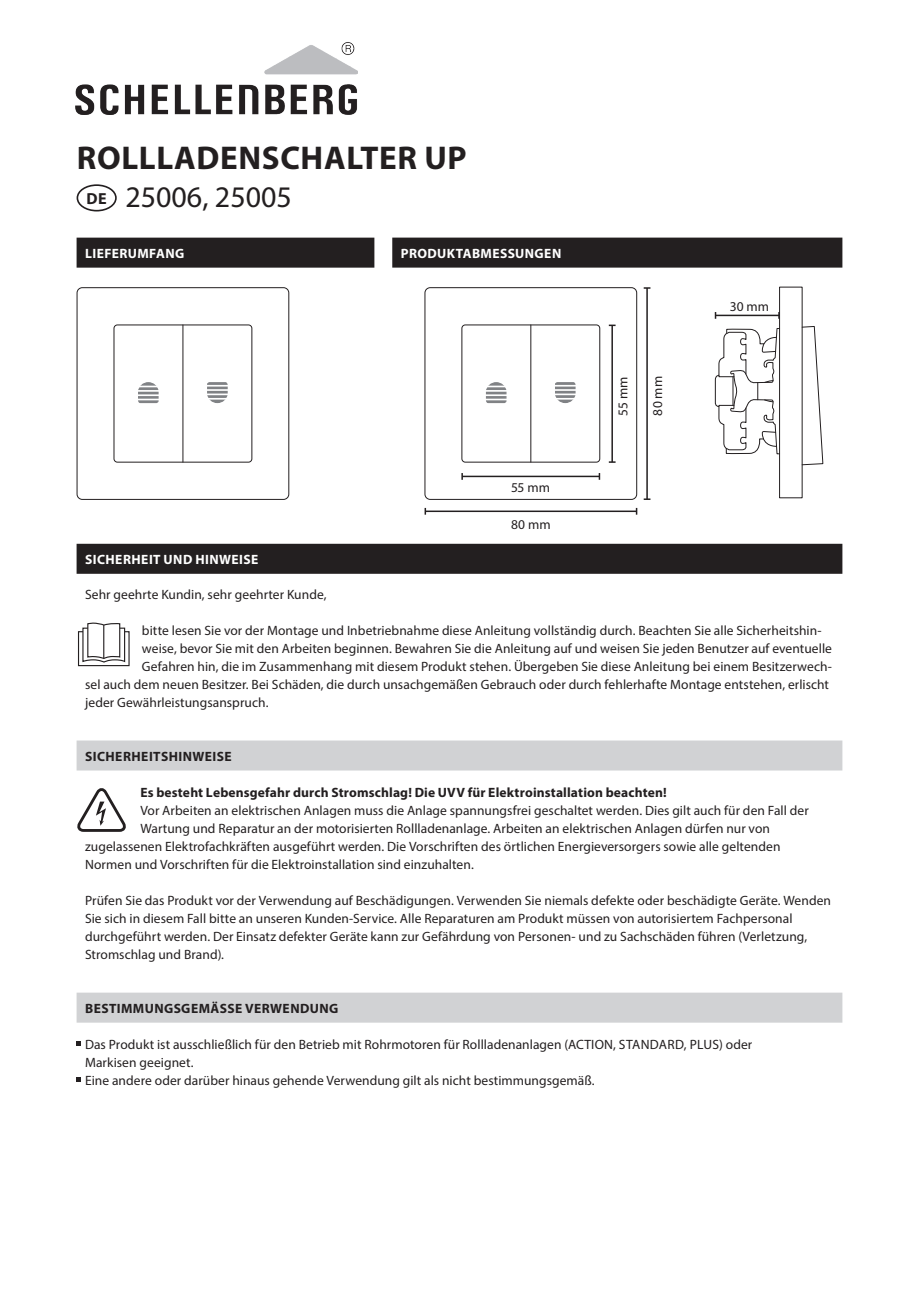
<style>
.page{position:relative;width:919px;height:1289px;background:#fff}
.page>*{position:absolute;margin:0;border:0;box-sizing:border-box;transform-origin:0 0}
.t1{font:700 33px "Myriad Pro";letter-spacing:.02em;color:#231f20}
.t2{font:30px "Myriad Pro";color:#231f20}
.t3{font:700 16.05px "Myriad Pro";color:#231f20}
.t4{font:13.5px/18px "Myriad Pro";letter-spacing:.005em;color:#231f20}
.t5{font:700 13.5px "Myriad Pro";letter-spacing:.015em;color:#231f20}
.t6{font:700 13.5px "Myriad Pro";letter-spacing:.03em;color:#fff}
</style>
<div class="page">
<div style="left:77px;top:238px;width:297px;height:30px;background:#231f20"></div>
<div style="left:77px;top:544px;width:765px;height:30px;background:#231f20"></div>
<div style="left:77px;top:740px;width:765px;height:30px;background:#d1d2d4"></div>
<div style="left:77px;top:992px;width:765px;height:30px;background:#d1d2d4"></div>
<svg style="left:77px;top:1041px;width:4px;height:4px"></svg>
<svg style="left:77px;top:1077px;width:4px;height:4px"></svg>
<div style="left:77px;top:287px;width:212px;height:213px;border:1px solid #231f20;border-radius:5px"></div>
<div style="left:113px;top:324px;width:139px;height:138px;border:1px solid #231f20;border-radius:3px"></div>
<hr style="left:182px;top:325px;width:1px;height:137px;background:#231f20">
<svg style="left:207px;top:382px;width:21px;height:22px"></svg>
<hr style="left:202px;top:385px;width:31px;height:1px;background:#fff">
<hr style="left:202px;top:389px;width:31px;height:2px;background:#fff">
<hr style="left:203px;top:393px;width:31px;height:2px;background:#fff">
<hr style="left:203px;top:398px;width:31px;height:1px;background:#fff">
<svg style="left:138px;top:382px;width:21px;height:22px"></svg>
<hr style="left:132px;top:398px;width:31px;height:2px;background:#fff">
<hr style="left:132px;top:394px;width:31px;height:2px;background:#fff">
<hr style="left:132px;top:390px;width:31px;height:2px;background:#fff">
<hr style="left:132px;top:385px;width:31px;height:2px;background:#fff">
<div style="left:424px;top:287px;width:213px;height:213px;border:1px solid #231f20;border-radius:5px"></div>
<div style="left:461px;top:324px;width:139px;height:138px;border:1px solid #231f20;border-radius:3px"></div>
<hr style="left:530px;top:325px;width:1px;height:137px;background:#231f20">
<svg style="left:555px;top:382px;width:21px;height:21px"></svg>
<hr style="left:550px;top:385px;width:31px;height:1px;background:#fff">
<hr style="left:550px;top:389px;width:31px;height:2px;background:#fff">
<hr style="left:550px;top:393px;width:31px;height:2px;background:#fff">
<hr style="left:550px;top:398px;width:31px;height:1px;background:#fff">
<svg style="left:486px;top:382px;width:21px;height:22px"></svg>
<hr style="left:480px;top:398px;width:31px;height:2px;background:#fff">
<hr style="left:480px;top:394px;width:31px;height:2px;background:#fff">
<hr style="left:480px;top:390px;width:30px;height:2px;background:#fff">
<hr style="left:480px;top:385px;width:30px;height:2px;background:#fff">
<div style="left:78px;top:631px;width:52px;height:35px;border:1px solid #231f20"></div>
<svg style="left:82px;top:622px;width:44px;height:41px"></svg>
<hr style="left:103px;top:625px;width:1px;height:33px;background:#231f20">
<svg style="left:77px;top:788px;width:49px;height:43px"></svg>
<div style="left:77px;top:184px;width:40px;height:27px;border:2px solid #231f20;border-radius:50%"></div>
<img style="left:76px;top:42px;width:281px;height:73px">
<div style="left:392px;top:237px;width:450px;height:30px;background:#231f20"></div>
<hr style="left:425px;top:510px;width:211px;height:2px;background:#231f20">
<hr style="left:646px;top:288px;width:1px;height:211px;background:#231f20">
<svg style="left:643px;top:498px;width:7px;height:2px"></svg>
<svg style="left:643px;top:287px;width:7px;height:2px"></svg>
<svg style="left:714px;top:286px;width:109px;height:212px"></svg>
<hr style="left:462px;top:475px;width:137px;height:2px;background:#231f20">
<svg style="left:461px;top:473px;width:2px;height:7px"></svg>
<svg style="left:598px;top:473px;width:2px;height:7px"></svg>
<hr style="left:611px;top:325px;width:2px;height:137px;background:#231f20">
<svg style="left:608px;top:461px;width:7px;height:2px"></svg>
<svg style="left:608px;top:324px;width:7px;height:2px"></svg>
<h1 class="t1" style="left:77px;top:137px;width:391px">ROLLLADENSCHALTER UP</h1>
<h2 class="t2" style="left:125px;top:178px;width:168px">25006, 25005</h2>
<p class="t3" style="left:87px;top:188px;width:22px">DE</p>
<p class="t6" style="left:85px;top:244px;width:101px">LIEFERUMFANG</p>
<p class="t6" style="left:401px;top:244px;width:162px">PRODUKTABMESSUNGEN</p>
<p class="t4" style="left:511px;top:478px;width:40px">55 mm</p>
<p class="t4" style="left:511px;top:515px;width:41px">80 mm</p>
<p class="t4" style="left:613px;top:415px;width:40px;rotate:-90deg">55 mm</p>
<p class="t4" style="left:648px;top:415px;width:41px;rotate:-90deg">80 mm</p>
<p class="t4" style="left:729px;top:297px;width:41px">30 mm</p>
<p class="t6" style="left:85px;top:550px;width:174px">SICHERHEIT UND HINWEISE</p>
<p class="t4" style="left:85px;top:585px;width:243px">Sehr geehrte Kundin, sehr geehrter Kunde,</p>
<p class="t4" style="left:142px;top:621px;width:681px">bitte lesen Sie vor der Montage und Inbetriebnahme diese Anleitung vollständig durch. Beachten Sie alle Sicherheitshin-</p>
<p class="t4" style="left:142px;top:639px;width:691px">weise, bevor Sie mit den Arbeiten beginnen. Bewahren Sie die Anleitung auf und weisen Sie jeden Benutzer auf eventuelle</p>
<p class="t4" style="left:142px;top:657px;width:691px">Gefahren hin, die im Zusammenhang mit diesem Produkt stehen. Übergeben Sie diese Anleitung bei einem Besitzerwech-</p>
<p class="t4" style="left:85px;top:675px;width:745px">sel auch dem neuen Besitzer. Bei Schäden, die durch unsachgemäßen Gebrauch oder durch fehlerhafte Montage entstehen, erlischt</p>
<p class="t4" style="left:85px;top:693px;width:185px">jeder Gewährleistungsanspruch.</p>
<p class="t5" style="left:85px;top:747px;width:148px">SICHERHEITSHINWEISE</p>
<p class="t5" style="left:140px;top:783px;width:528px">Es besteht Lebensgefahr durch Stromschlag! Die UVV für Elektroinstallation beachten!</p>
<p class="t4" style="left:140px;top:801px;width:669px">Vor Arbeiten an elektrischen Anlagen muss die Anlage spannungsfrei geschaltet werden. Dies gilt auch für den Fall der</p>
<p class="t4" style="left:140px;top:819px;width:631px">Wartung und Reparatur an der motorisierten Rollladenanlage. Arbeiten an elektrischen Anlagen dürfen nur von</p>
<p class="t4" style="left:85px;top:837px;width:697px">zugelassenen Elektrofachkräften ausgeführt werden. Die Vorschriften des örtlichen Energieversorgers sowie alle geltenden</p>
<p class="t4" style="left:85px;top:855px;width:390px">Normen und Vorschriften für die Elektroinstallation sind einzuhalten.</p>
<p class="t4" style="left:85px;top:891px;width:747px">Prüfen Sie das Produkt vor der Verwendung auf Beschädigungen. Verwenden Sie niemals defekte oder beschädigte Geräte. Wenden Sie sich in diesem Fall bitte an unseren Kunden-Service. Alle Reparaturen am Produkt müssen von autorisiertem Fachpersonal durchgeführt werden. Der Einsatz defekter Geräte kann zur Gefährdung von Personen- und zu Sachschäden führen (Verletzung, Stromschlag und Brand).</p>
<p class="t5" style="left:85px;top:999px;width:255px">BESTIMMUNGSGEMÄSSE VERWENDUNG</p>
<p class="t4" style="left:85px;top:1035px;width:668px">Das Produkt ist ausschließlich für den Betrieb mit Rohrmotoren für Rollladenanlagen (ACTION, STANDARD, PLUS) oder<br>Markisen geeignet.<br>Eine andere oder darüber hinaus gehende Verwendung gilt als nicht bestimmungsgemäß.</p>
</div>
